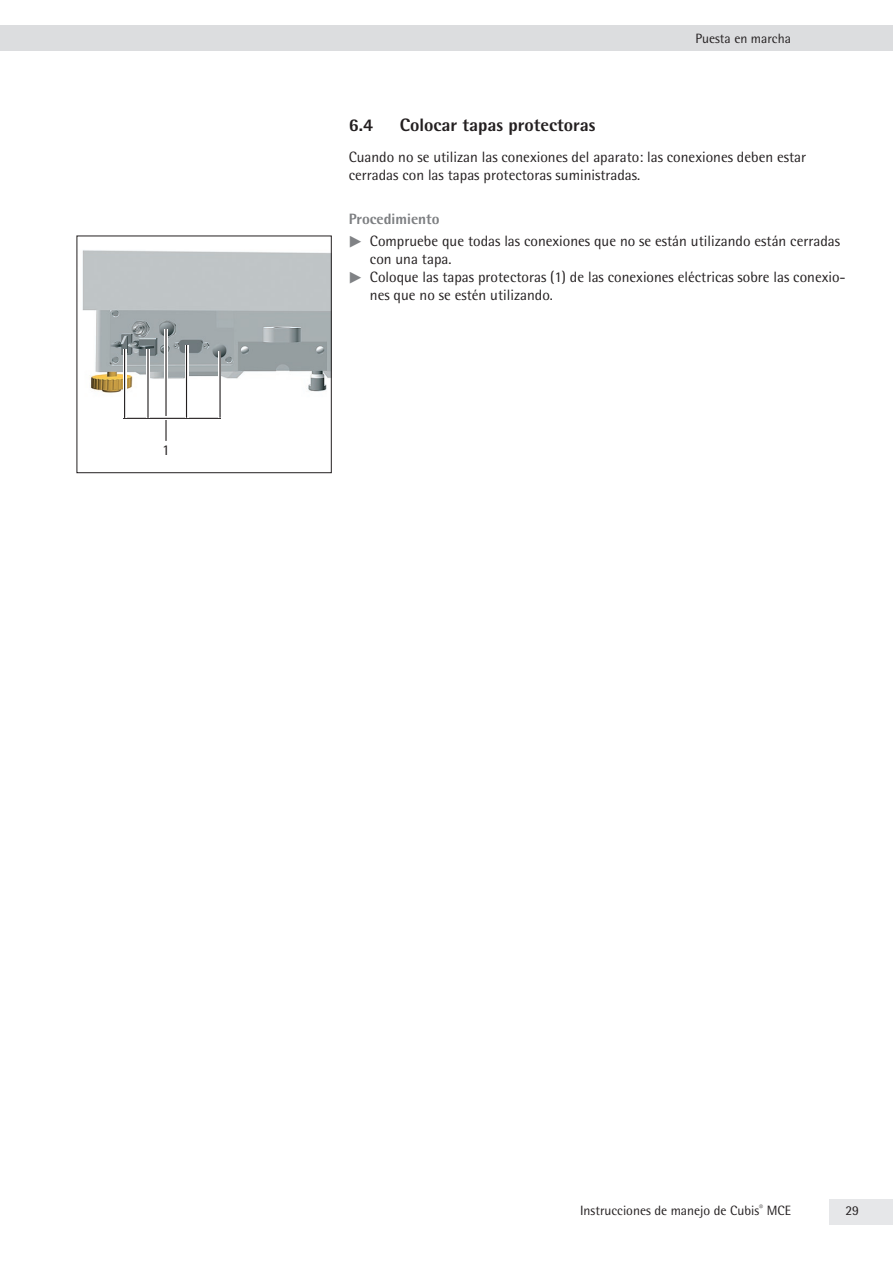
<style>
.page{position:relative;width:893px;height:1263px;background:#fff}
.page>*{position:absolute;margin:0;border:0;box-sizing:border-box;transform-origin:0 0}
.t1{font:800 18px "Sartorius Rotis Sans 2013";color:#231f20}
.t2{font:15px/18px "Sartorius Rotis Sans 2013";color:#231f20}
.t3{font:13.5px "Sartorius Rotis Sans 2013";color:#231f20}
.s1{font-weight:800;color:#7c7e81}
.s2{font-family:"PIK7";color:#808285}
</style>
<div class="page">
<div style="left:0;top:26px;width:893px;height:25px;background:#dcdddf"></div>
<div style="left:829px;top:1199px;width:64px;height:26px;background:#e6e7e9"></div>
<img style="left:82px;top:250px;width:248px;height:143px">
<div style="left:77px;top:236px;width:255px;height:237px;border:1px solid #231f20"></div>
<hr style="left:164px;top:329px;width:3px;height:112px;background:#fff">
<hr style="left:165px;top:329px;width:2px;height:112px;background:#231f20">
<hr style="left:124px;top:417px;width:96px;height:3px;background:#fff">
<hr style="left:124px;top:418px;width:96px;height:1px;background:#231f20">
<hr style="left:123px;top:350px;width:3px;height:68px;background:#fff">
<hr style="left:124px;top:350px;width:1px;height:68px;background:#231f20">
<hr style="left:146px;top:349px;width:3px;height:69px;background:#fff">
<hr style="left:147px;top:349px;width:2px;height:69px;background:#231f20">
<hr style="left:185px;top:345px;width:3px;height:73px;background:#fff">
<hr style="left:186px;top:345px;width:1px;height:73px;background:#231f20">
<hr style="left:219px;top:351px;width:2px;height:67px;background:#231f20">
<p class="t2" style="left:162px;top:441px;width:9px">1</p>
<p class="t3" style="left:695px;top:31px;width:97px">Puesta en marcha</p>
<p class="t1" style="left:349px;top:114px;width:26px">6.4</p>
<p class="t1" style="left:400px;top:114px;width:197px">Colocar tapas protectoras</p>
<p class="t2" style="left:349px;top:148px;width:459px">Cuando no se utilizan las conexiones del aparato: las conexiones deben estar cerradas con las tapas protectoras suministradas.</p>
<p class="t2" style="left:349px;top:207px;width:493px;line-height:22.2px"><span class="s1">Procedimiento<br></span><span class="s2">t</span> Compruebe que todas las conexiones que no se están utilizando están cerradas</p>
<p class="t2" style="left:370px;top:250px;width:82px">con una tapa.</p>
<p class="t2" style="left:349px;top:268px;width:498px"><span class="s2">t</span> Coloque las tapas protectoras (1) de las conexiones eléctricas sobre las conexio-</p>
<p class="t2" style="left:370px;top:286px;width:183px">nes que no se estén utilizando.</p>
<p class="t3" style="left:580px;top:1202px;width:212px">Instrucciones de manejo de Cubis<sup>®</sup> MCE</p>
<p class="t3" style="left:845px;top:1202px;width:15px">29</p>
</div>
